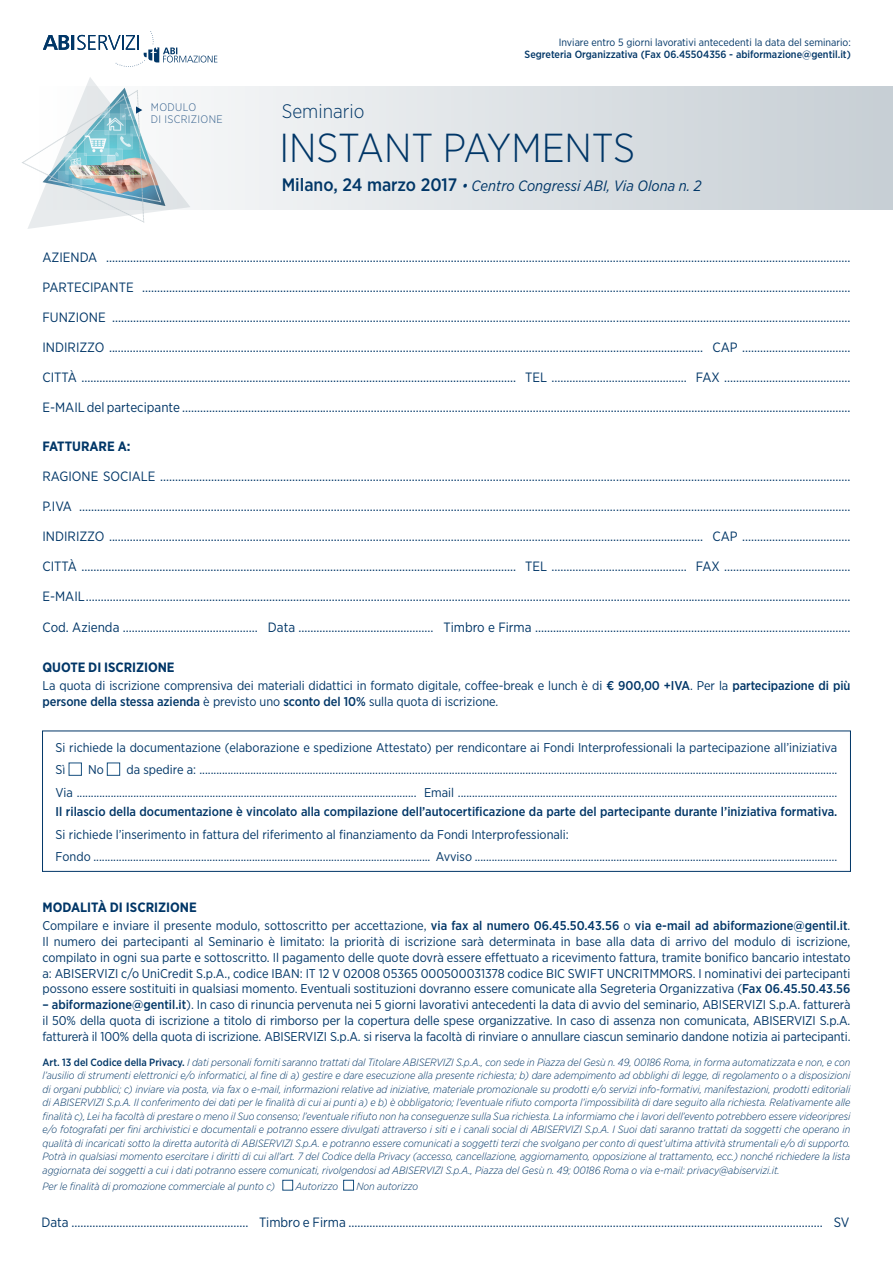
<style>
.page{position:relative;width:893px;height:1263px;background:#fff}
.page>*{position:absolute;margin:0;border:0;box-sizing:border-box;transform-origin:0 0}
.t1{font:300 40.5px "Gotham Narrow";color:#003667}
.t2{font:300 19.5px "Gotham Narrow";color:#003667}
.t3{font:italic 15px "Gotham Narrow";color:#003667}
.t4{font:13.5px "Gotham Narrow";color:#003667}
.t5{font:700 13.5px "Gotham Narrow";color:#003667}
.t6{font:12.75px/15.8px "Gotham Narrow";color:#003667;text-align:justify}
.t7{font:500 12.75px "Gotham Narrow";color:#003667}
.t8{font:300 10.95px/11.7px "Gotham Narrow";letter-spacing:.03em;color:#325e8b}
.t9{font:italic 300 10.5px/13.5px "Gotham Narrow";color:#003667;text-align:justify}
.t10{font:500 10.5px "Gotham Narrow";color:#003667}
.t11{font:10.5px "Gotham Narrow";color:#003667}
.s1{font-weight:500;font-style:normal;font-size:18px}
.s2{font-weight:500}
.s3{font-weight:500;font-style:normal}
</style>
<div class="page">
<svg style="left:190px;top:86px;width:703px;height:123px;background:#dce1e5"></svg>
<div style="left:69px;top:763px;width:13px;height:12px;border:1px solid #164f7e"></div>
<div style="left:107px;top:763px;width:13px;height:12px;border:1px solid #164f7e"></div>
<div style="left:42px;top:730px;width:809px;height:142px;border:1px solid #003667"></div>
<div style="left:283px;top:1180px;width:10px;height:10px;border:1px solid #164f7e"></div>
<div style="left:343px;top:1180px;width:11px;height:10px;border:1px solid #164f7e"></div>
<svg style="left:43px;top:31px;width:174px;height:36px"></svg>
<svg style="left:22px;top:77px;width:168px;height:152px"></svg>
<p class="t8" style="left:151px;top:101px;width:73px">MODULO<br>DI ISCRIZIONE</p>
<p class="t11" style="left:559px;top:36px;width:294px">Inviare entro 5 giorni lavorativi antecedenti la data del seminario:</p>
<p class="t10" style="left:525px;top:48px;width:328px">Segreteria Organizzativa (Fax 06.45504356 - abiformazione@gentil.it)</p>
<p class="t2" style="left:282px;top:99px;width:84px">Seminario</p>
<p class="t1" style="left:279px;top:123px;width:357px">INSTANT PAYMENTS</p>
<p class="t3" style="left:282px;top:177px;width:421px"><span class="s1">Milano, 24 marzo 2017</span> • Centro Congressi ABI, Via Olona n. 2</p>
<p class="t4" style="left:43px;top:249px;width:809px">AZIENDA ................................................................................................................................…………………………………………………………………………………………………………</p>
<p class="t4" style="left:43px;top:279px;width:809px">PARTECIPANTE ................................................................................................................................………………………………………………………………………………………………</p>
<p class="t4" style="left:43px;top:309px;width:809px">FUNZIONE ..............................................................................................................................…………………………………………………………………………………………………………</p>
<p class="t4" style="left:43px;top:339px;width:809px">INDIRIZZO ......................................................................................................………………………………………………………………………............... CAP ………………………………</p>
<p class="t4" style="left:43px;top:369px;width:809px">CITTÀ ................................................................................................................................................. TEL ……………………………………… FAX ……………………………………</p>
<p class="t4" style="left:43px;top:399px;width:809px">E-MAIL del partecipante ...............….............................................................................................................................................................................................................</p>
<p class="t5" style="left:43px;top:438px;width:90px">FATTURARE A:</p>
<p class="t4" style="left:43px;top:468px;width:809px">RAGIONE SOCIALE ...........................................................................................................................………………..……………………………………………………………………………</p>
<p class="t4" style="left:43px;top:498px;width:809px">P.IVA ................................................................................................................................…………………………………………………………………………………………………………………</p>
<p class="t4" style="left:43px;top:528px;width:809px">INDIRIZZO ......................................................................................................………………………………………………………………………............... CAP ………………………………</p>
<p class="t4" style="left:43px;top:558px;width:809px">CITTÀ ................................................................................................................................................. TEL ……………………………………… FAX ……………………………………</p>
<p class="t4" style="left:43px;top:588px;width:809px">E-MAIL ...............……………………………...............................................................................................................................................................................................................</p>
<p class="t4" style="left:43px;top:618px;width:809px">Cod. Azienda ....................................……… Data ....................................……… Timbro e Firma .................………………………....…………………………………………………</p>
<p class="t5" style="left:43px;top:659px;width:134px">QUOTE DI ISCRIZIONE</p>
<p class="t6" style="left:43px;top:678px;width:809px">La quota di iscrizione comprensiva dei materiali didattici in formato digitale, coffee-break e lunch è di <span class="s2">€ 900,00 +IVA</span>. Per la <span class="s2">partecipazione di più persone della stessa azienda</span> è previsto uno <span class="s2">sconto del 10%</span> sulla quota di iscrizione.</p>
<p class="t6" style="left:56px;top:739px;width:783px">Si richiede la documentazione (elaborazione e spedizione Attestato) per rendicontare ai Fondi Interprofessionali la partecipazione all’iniziativa</p>
<p class="t6" style="left:56px;top:761px;width:11px">Sì</p>
<p class="t6" style="left:88px;top:761px;width:17px">No</p>
<p class="t6" style="left:126px;top:761px;width:712px">da spedire a: ..............................………………………………………………....................................……………………………………………......................……….......................</p>
<p class="t6" style="left:56px;top:784px;width:783px">Via ...............................................................................………………….................... Email .....................................................................…........................................................……</p>
<p class="t7" style="left:56px;top:803px;width:783px">Il rilascio della documentazione è vincolato alla compilazione dell’autocertificazione da parte del partecipante durante l’iniziativa formativa.</p>
<p class="t6" style="left:56px;top:826px;width:515px">Si richiede l’inserimento in fattura del riferimento al finanziamento da Fondi Interprofessionali:</p>
<p class="t6" style="left:56px;top:848px;width:783px">Fondo .................................................................................…………...……................. Avviso ..........……..........................................................................……...........….........………</p>
<p class="t5" style="left:43px;top:899px;width:156px">MODALITÀ DI ISCRIZIONE</p>
<p class="t6" style="left:43px;top:918px;width:809px">Compilare e inviare il presente modulo, sottoscritto per accettazione, <span class="s2">via fax al numero 06.45.50.43.56</span> o <span class="s2">via e-mail ad abiformazione@gentil.it</span>.<br>Il numero dei partecipanti al Seminario è limitato: la priorità di iscrizione sarà determinata in base alla data di arrivo del modulo di iscrizione, compilato in ogni sua parte e sottoscritto. Il pagamento delle quote dovrà essere effettuato a ricevimento fattura, tramite bonifico bancario intestato a: ABISERVIZI c/o UniCredit S.p.A., codice IBAN: IT 12 V 02008 05365 000500031378 codice BIC SWIFT UNCRITMMORS. I nominativi dei partecipanti possono essere sostituiti in qualsiasi momento. Eventuali sostituzioni dovranno essere comunicate alla Segreteria Organizzativa (<span class="s2">Fax 06.45.50.43.56</span></p>
<p class="t6" style="left:43px;top:996px;width:809px"><span class="s2">– abiformazione@gentil.it</span>). In caso di rinuncia pervenuta nei 5 giorni lavorativi antecedenti la data di avvio del seminario, ABISERVIZI S.p.A. fatturerà il 50% della quota di iscrizione a titolo di rimborso per la copertura delle spese organizzative. In caso di assenza non comunicata, ABISERVIZI S.p.A. fatturerà il 100% della quota di iscrizione. ABISERVIZI S.p.A. si riserva la facoltà di rinviare o annullare ciascun seminario dandone notizia ai partecipanti.</p>
<p class="t9" style="left:43px;top:1055px;width:809px"><span class="s3">Art. 13 del Codice della Privacy.</span> I dati personali forniti saranno trattati dal Titolare ABISERVIZI S.p.A., con sede in Piazza del Gesù n. 49, 00186 Roma, in forma automatizzata e non, e con l’ausilio di strumenti elettronici e/o informatici, al fine di a) gestire e dare esecuzione alla presente richiesta; b) dare adempimento ad obblighi di legge, di regolamento o a disposizioni di organi pubblici; c) inviare via posta, via fax o e-mail, informazioni relative ad iniziative, materiale promozionale su prodotti e/o servizi info-formativi, manifestazioni, prodotti editoriali di ABISERVIZI S.p.A. Il conferimento dei dati per le finalità di cui ai punti a) e b) è obbligatorio; l’eventuale rifiuto comporta l’impossibilità di dare seguito alla richiesta. Relativamente alle finalità c), Lei ha facoltà di prestare o meno il Suo consenso; l’eventuale rifiuto non ha conseguenze sulla Sua richiesta. La informiamo che i lavori dell’evento potrebbero essere videoripresi e/o fotografati per fini archivistici e documentali e potranno essere divulgati attraverso i siti e i canali social di ABISERVIZI S.p.A. I Suoi dati saranno trattati da soggetti che operano in qualità di incaricati sotto la diretta autorità di ABISERVIZI S.p.A. e potranno essere comunicati a soggetti terzi che svolgano per conto di quest’ultima attività strumentali e/o di supporto.<br>Potrà in qualsiasi momento esercitare i diritti di cui all’art. 7 del Codice della Privacy (accesso, cancellazione, aggiornamento, opposizione al trattamento, ecc.) nonché richiedere la lista aggiornata dei soggetti a cui i dati potranno essere comunicati, rivolgendosi ad ABISERVIZI S.p.A., Piazza del Gesù n. 49; 00186 Roma o via e-mail: privacy@abiservizi.it.</p>
<p class="t9" style="left:43px;top:1179px;width:234px">Per le finalità di promozione commerciale al punto c)</p>
<p class="t9" style="left:296px;top:1179px;width:44px">Autorizzo</p>
<p class="t9" style="left:356px;top:1179px;width:63px">Non autorizzo</p>
<p class="t4" style="left:41px;top:1214px;width:809px">Data ................………...................…………... Timbro e Firma ............…………………..…………….....…………………………………………….................................................... SV</p>
</div>
